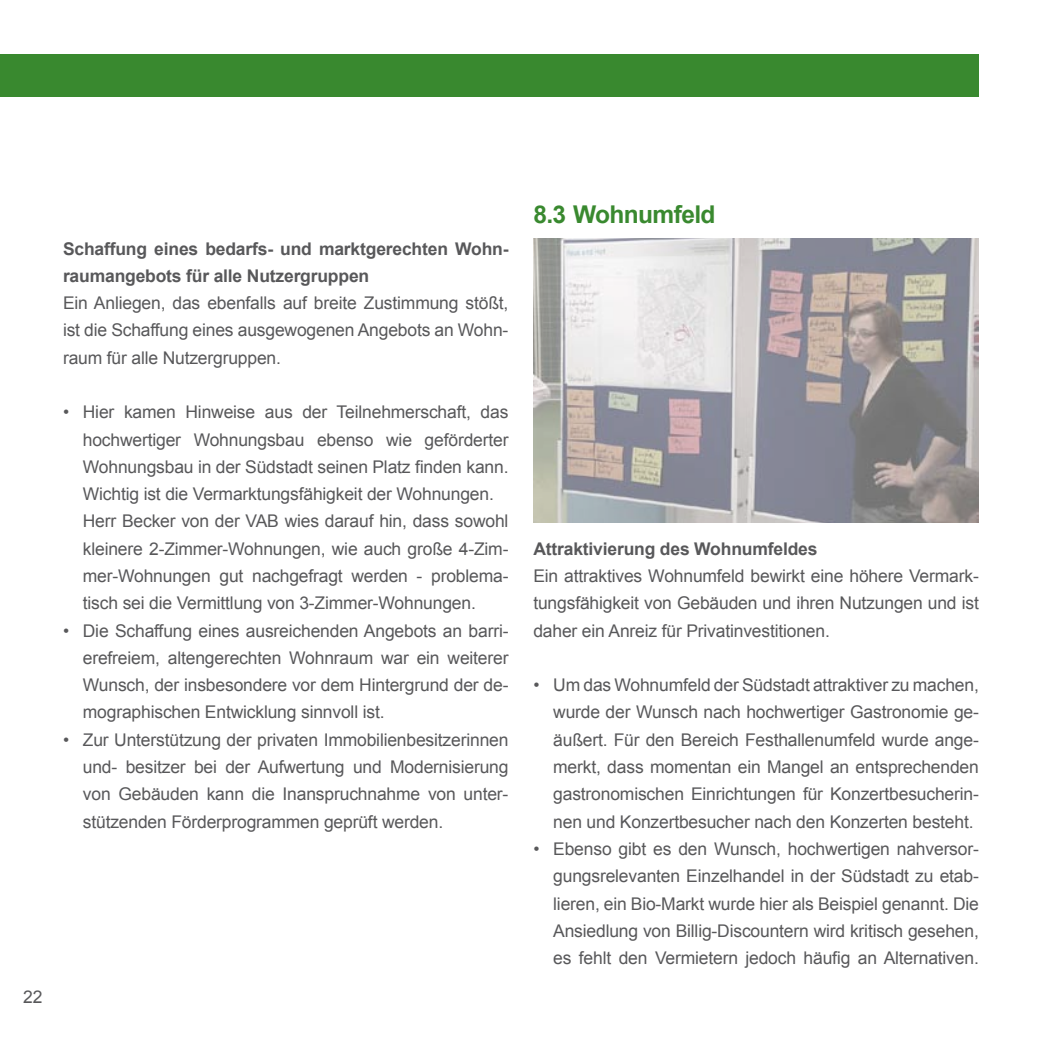
<style>
.page{position:relative;width:1042px;height:1042px;background:#fff}
.page>*{position:absolute;margin:0;border:0;box-sizing:border-box;transform-origin:0 0}
.t1{font:700 24.5px "Arial";letter-spacing:-.025em;color:#39892f}
.t2{font:17.5px/27.3px "Arial";letter-spacing:-.01em;color:#58585a;text-align:justify}
.t3{font:700 17.5px/27.3px "Arial";letter-spacing:-.01em;color:#58585a}
</style>
<div class="page">
<img style="left:533px;top:238px;width:446px;height:284px">
<div style="left:0;top:55px;width:979px;height:42px;background:#39892f"></div>
<p class="t3" style="left:63px;top:235px;width:447px">Schaffung eines bedarfs- und marktgerechten Wohn&shy;raumangebots für alle Nutzergruppen</p>
<p class="t2" style="left:63px;top:289px;width:447px">Ein Anliegen, das ebenfalls auf breite Zustimmung stößt, ist die Schaffung eines ausgewogenen Angebots an Wohn&shy;raum für alle Nutzergruppen.</p>
<p class="t2" style="left:83px;top:399px;width:427px;text-align:left;text-indent:-20px">• Hier kamen Hinweise aus der Teilnehmerschaft, das hochwertiger Wohnungsbau ebenso wie geförderter Wohnungsbau in der Südstadt seinen Platz finden kann.<br>Wichtig ist die Vermarktungsfähigkeit der Wohnungen.<br>Herr Becker von der VAB wies darauf hin, dass sowohl kleinere 2-Zimmer-Wohnungen, wie auch große 4-Zim&shy;mer-Wohnungen gut nachgefragt werden - problema&shy;tisch sei die Vermittlung von 3-Zimmer-Wohnungen.</p>
<p class="t2" style="left:83px;top:617px;width:427px;text-indent:-20px">• Die Schaffung eines ausreichenden Angebots an barri&shy;erefreiem, altengerechten Wohnraum war ein weiterer Wunsch, der insbesondere vor dem Hintergrund der de&shy;mographischen Entwicklung sinnvoll ist.</p>
<p class="t2" style="left:83px;top:726px;width:427px;text-indent:-20px">• Zur Unterstützung der privaten Immobilienbesitzerinnen und- besitzer bei der Aufwertung und Modernisierung von Gebäuden kann die Inanspruchnahme von unter&shy;stützenden Förderprogrammen geprüft werden.</p>
<p class="t2" style="left:23px;top:983px;width:21px">22</p>
<h1 class="t1" style="left:533px;top:198px;width:184px">8.3 Wohnumfeld</h1>
<p class="t3" style="left:533px;top:535px;width:286px">Attraktivierung des Wohnumfeldes</p>
<p class="t2" style="left:533px;top:562px;width:447px">Ein attraktives Wohnumfeld bewirkt eine höhere Vermark&shy;tungsfähigkeit von Gebäuden und ihren Nutzungen und ist daher ein Anreiz für Privatinvestitionen.</p>
<p class="t2" style="left:553px;top:671px;width:427px;text-indent:-20px">• Um das Wohnumfeld der Südstadt attraktiver zu machen, wurde der Wunsch nach hochwertiger Gastronomie ge&shy;äußert. Für den Bereich Festhallenumfeld wurde ange&shy;merkt, dass momentan ein Mangel an entsprechenden gastronomischen Einrichtungen für Konzertbesucherin&shy;nen und Konzertbesucher nach den Konzerten besteht.</p>
<p class="t2" style="left:553px;top:835px;width:427px;text-indent:-20px">• Ebenso gibt es den Wunsch, hochwertigen nahversor&shy;gungsrelevanten Einzelhandel in der Südstadt zu etab&shy;lieren, ein Bio-Markt wurde hier als Beispiel genannt. Die Ansiedlung von Billig-Discountern wird kritisch gesehen, es fehlt den Vermietern jedoch häufig an Alternativen.</p>
</div>
